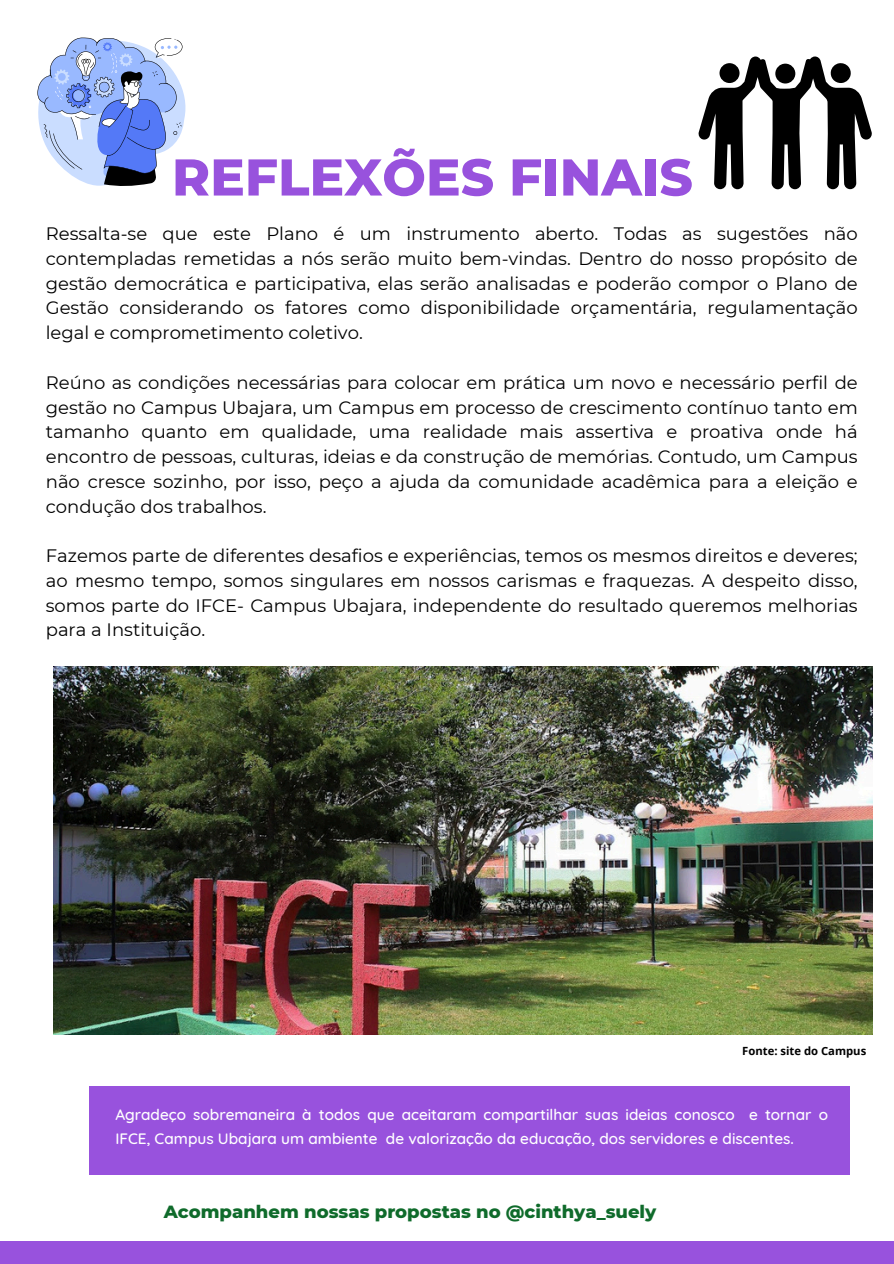
<style>
.page{position:relative;width:894px;height:1264px;background:#fff}
.page>*{position:absolute;margin:0;border:0;box-sizing:border-box;transform-origin:0 0}
.t1{font:800 51.6px "Montserrat";color:#9852dd}
.t2{font:18px/24.8px "Montserrat";color:#000;text-align:justify}
.t3{font:800 18px "Montserrat";color:#0f6b2b}
.t4{font:500 15.3px/23.7px "Quicksand";color:#fff}
.t5{font:700 11.25px "Open Sans";color:#000}
</style>
<div class="page">
<div style="left:89px;top:1085px;width:760px;height:89px;background:#9852dd"></div>
<div style="left:0;top:1241px;width:893px;height:22px;background:#9852dd"></div>
<svg style="left:37px;top:37px;width:149px;height:149px"></svg>
<svg style="left:698px;top:56px;width:174px;height:133px"></svg>
<img style="left:54px;top:666px;width:818px;height:368px">
<h1 class="t1" style="left:172px;top:145px;width:522px">REFLEXÕES FINAIS</h1>
<h3 class="t2" style="left:46px;top:221px;width:813px">Ressalta-se que este Plano é um instrumento aberto. Todas as sugestões não contempladas remetidas a nós serão muito bem-vindas. Dentro do nosso propósito de gestão democrática e participativa, elas serão analisadas e poderão compor o Plano de Gestão considerando os fatores como disponibilidade orçamentária, regulamentação legal e comprometimento coletivo.</h3>
<h3 class="t2" style="left:46px;top:370px;width:813px">Reúno as condições necessárias para colocar em prática um novo e necessário perfil de gestão no Campus Ubajara, um Campus em processo de crescimento contínuo tanto em tamanho quanto em qualidade, uma realidade mais assertiva e proativa onde há encontro de pessoas, culturas, ideias e da construção de memórias. Contudo, um Campus não cresce sozinho, por isso, peço a ajuda da comunidade acadêmica para a eleição e condução dos trabalhos.</h3>
<h3 class="t2" style="left:46px;top:543px;width:813px">Fazemos parte de diferentes desafios e experiências, temos os mesmos direitos e deveres; ao mesmo tempo, somos singulares em nossos carismas e fraquezas. A despeito disso, somos parte do IFCE- Campus Ubajara, independente do resultado queremos melhorias para a Instituição.</h3>
<p class="t5" style="left:742px;top:1042px;width:125px">Fonte: site do Campus</p>
<p class="t4" style="left:115px;top:1102px;width:714px">Agradeço sobremaneira à todos que aceitaram compartilhar suas ideias conosco e tornar o<br>IFCE, Campus Ubajara um ambiente de valorização da educação, dos servidores e discentes.</p>
<p class="t3" style="left:164px;top:1200px;width:494px">Acompanhem nossas propostas no @cinthya_suely</p>
</div>
